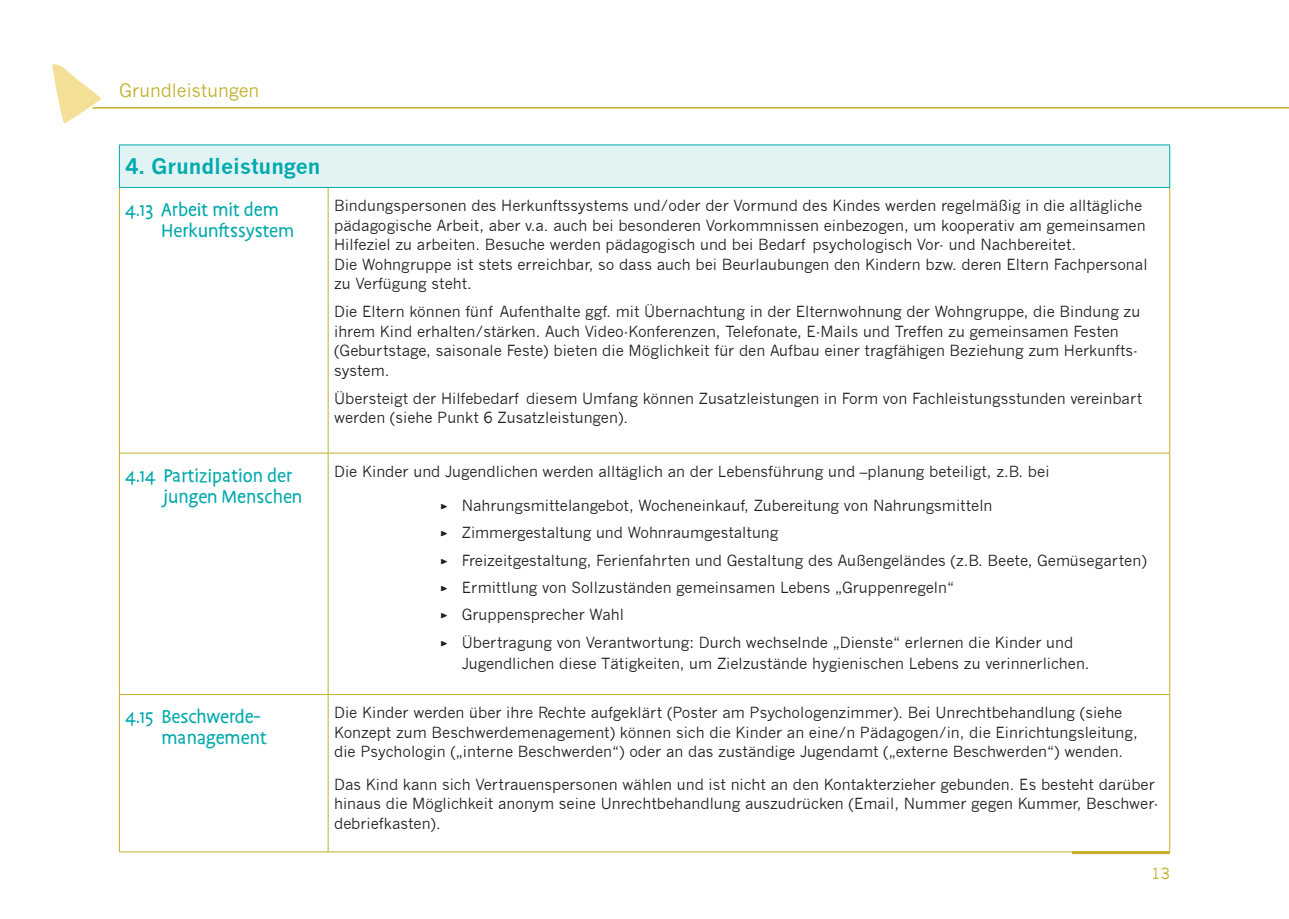
<style>
.page{position:relative;width:1289px;height:919px;background:#fff}
.page>*{position:absolute;margin:0;border:0;box-sizing:border-box;transform-origin:0 0}
.t1{font:21px/21px "Duper OT";color:#00a9ac}
.t2{font:700 21px "News Gothic";color:#00aaad}
.t3{font:18px "News Gothic";color:#c2af2a}
.t4{font:15px/19.5px "News Gothic";color:#231f20}
.t5{font:15px "News Gothic";color:#c2af2a}
.s1{font-family:"Duper OT"}
</style>
<div class="page">
<hr style="left:61px;top:107px;width:1227px;height:2px;background:#c2af2a">
<hr style="left:1071px;top:851px;width:98px;height:3px;background:#c2af2a">
<svg style="left:52px;top:64px;width:51px;height:59px"></svg>
<div style="left:119px;top:145px;width:1050px;height:42px;background:#e2f3f4"></div>
<hr style="left:328px;top:188px;width:1px;height:265px;background:#c2af2a">
<hr style="left:328px;top:453px;width:1px;height:241px;background:#c2af2a">
<hr style="left:328px;top:694px;width:1px;height:157px;background:#c2af2a">
<hr style="left:119px;top:188px;width:1px;height:265px;background:#c2af2a">
<hr style="left:1169px;top:188px;width:1px;height:265px;background:#c2af2a">
<hr style="left:119px;top:453px;width:209px;height:1px;background:#c2af2a">
<hr style="left:119px;top:453px;width:1px;height:241px;background:#c2af2a">
<hr style="left:328px;top:453px;width:841px;height:1px;background:#c2af2a">
<hr style="left:1169px;top:453px;width:1px;height:241px;background:#c2af2a">
<hr style="left:119px;top:694px;width:209px;height:1px;background:#c2af2a">
<hr style="left:119px;top:694px;width:1px;height:157px;background:#c2af2a">
<hr style="left:328px;top:694px;width:841px;height:1px;background:#c2af2a">
<hr style="left:1169px;top:694px;width:1px;height:157px;background:#c2af2a">
<hr style="left:119px;top:851px;width:209px;height:1px;background:#c2af2a">
<hr style="left:328px;top:851px;width:841px;height:1px;background:#c2af2a">
<hr style="left:119px;top:145px;width:209px;height:1px;background:#00a9ac">
<hr style="left:119px;top:145px;width:1px;height:42px;background:#00a9ac">
<hr style="left:328px;top:145px;width:841px;height:1px;background:#00a9ac">
<hr style="left:1169px;top:145px;width:1px;height:42px;background:#00a9ac">
<hr style="left:119px;top:187px;width:209px;height:1px;background:#00a9ac">
<hr style="left:328px;top:187px;width:841px;height:1px;background:#00a9ac">
<p class="t3" style="left:119px;top:80px;width:142px">Grundleistungen</p>
<h1 class="t2" style="left:125px;top:154px;width:196px">4. Grundleistungen</h1>
<h1 class="t1" style="left:161px;top:201px;width:134px;text-indent:-36px">4.13 Arbeit mit dem<br>Herkunftssystem</h1>
<p class="t4" style="left:334px;top:196px;width:815px">Bindungspersonen des Herkunftssystems und/oder der Vormund des Kindes werden regelmäßig in die alltägliche pädagogische Arbeit, aber v.a. auch bei besonderen Vorkommnissen einbezogen, um kooperativ am gemeinsamen Hilfeziel zu arbeiten. Besuche werden pädagogisch und bei Bedarf psychologisch Vor- und Nachbereitet.<br>Die Wohngruppe ist stets erreichbar, so dass auch bei Beurlaubungen den Kindern bzw. deren Eltern Fachpersonal zu Verfügung steht.</p>
<p class="t4" style="left:334px;top:302px;width:807px">Die Eltern können fünf Aufenthalte ggf. mit Übernachtung in der Elternwohnung der Wohngruppe, die Bindung zu ihrem Kind erhalten/stärken. Auch Video-Konferenzen, Telefonate, E-Mails und Treffen zu gemeinsamen Festen (Geburtstage, saisonale Feste) bieten die Möglichkeit für den Aufbau einer tragfähigen Beziehung zum Herkunfts&shy;system.</p>
<p class="t4" style="left:334px;top:389px;width:809px">Übersteigt der Hilfebedarf diesem Umfang können Zusatzleistungen in Form von Fachleistungsstunden vereinbart werden (siehe Punkt 6 Zusatzleistungen).</p>
<h1 class="t1" style="left:163px;top:466px;width:140px;text-indent:-38px">4.14 Partizipation der jungen Menschen</h1>
<p class="t4" style="left:334px;top:462px;width:717px">Die Kinder und Jugendlichen werden alltäglich an der Lebensführung und –planung beteiligt, z.B. bei</p>
<p class="t4" style="left:440px;top:491px;width:707px;line-height:27.3px"><span class="s1">▶</span> Nahrungsmittelangebot, Wocheneinkauf, Zubereitung von Nahrungsmitteln<br><span class="s1">▶</span> Zimmergestaltung und Wohnraumgestaltung<br><span class="s1">▶</span> Freizeitgestaltung, Ferienfahrten und Gestaltung des Außengeländes (z.B. Beete, Gemüsegarten) <span class="s1">▶</span> Ermittlung von Sollzuständen gemeinsamen Lebens „Gruppenregeln“<br><span class="s1">▶</span> Gruppensprecher Wahl<br><span class="s1">▶</span> Übertragung von Verantwortung: Durch wechselnde „Dienste“ erlernen die Kinder und</p>
<p class="t4" style="left:462px;top:653px;width:629px">Jugendlichen diese Tätigkeiten, um Zielzustände hygienischen Lebens zu verinnerlichen.</p>
<h1 class="t1" style="left:125px;top:707px;width:143px;text-align:right">4.15 Beschwerde&shy;management</h1>
<p class="t4" style="left:334px;top:703px;width:805px">Die Kinder werden über ihre Rechte aufgeklärt (Poster am Psychologenzimmer). Bei Unrechtbehandlung (siehe<br>Konzept zum Beschwerdemenagement) können sich die Kinder an eine/n Pädagogen/in, die Einrichtungsleitung, die Psychologin („interne Beschwerden“) oder an das zuständige Jugendamt („externe Beschwerden“) wenden.</p>
<p class="t4" style="left:334px;top:774px;width:825px">Das Kind kann sich Vertrauenspersonen wählen und ist nicht an den Kontakterzieher gebunden. Es besteht darüber hinaus die Möglichkeit anonym seine Unrechtbehandlung auszudrücken (Email, Nummer gegen Kummer, Beschwer&shy;debriefkasten).</p>
<p class="t5" style="left:1151px;top:865px;width:20px">13</p>
</div>
